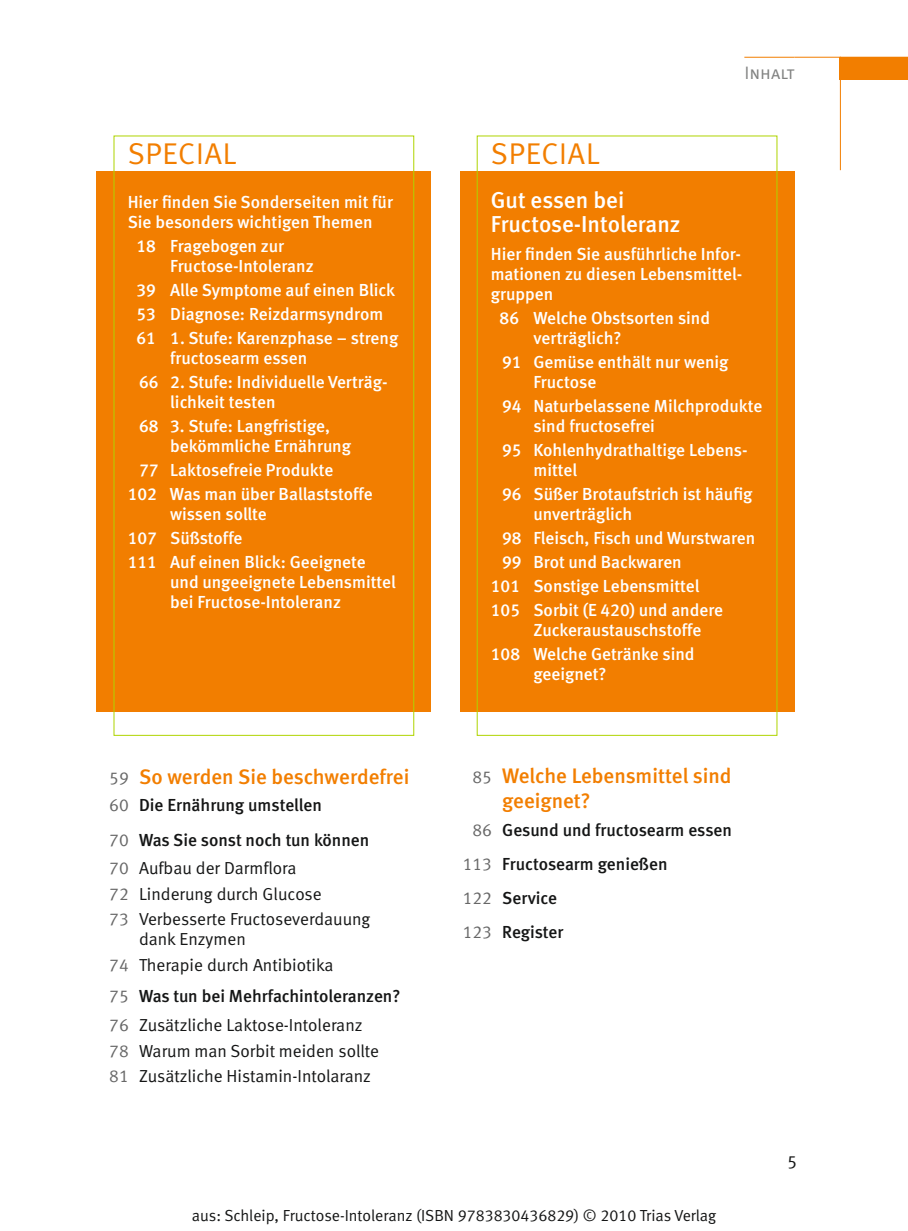
<style>
.page{position:relative;width:908px;height:1231px;background:#fff}
.page>*{position:absolute;margin:0;border:0;box-sizing:border-box;transform-origin:0 0}
.t1{font:30px "Meta Normal";letter-spacing:.03em;color:#f27e00}
.t2{font:23px/24px "Meta Medium LF";color:#fff}
.t3{font:21px/25px "Meta Medium LF";color:#f27e00}
.t4{font:18px "Meta Normal LF Caps";color:#818281}
.t5{font:18px "Meta Normal LF";color:#151616}
.t6{font:17.4px/20px "Meta Medium LF";color:#fff}
.t7{font:17.4px/25.6px "Meta Normal LF";color:#151616}
.t8{font:17.4px/34.2px "Meta Medium LF";color:#151616}
.t9{font:16px "Meta Normal LF";color:#151616}
.s1{font-family:"Meta Normal LF";font-size:17.4px;color:#676767}
.s2{font-family:"Meta Normal LF";color:#676767}
.s3{color:#676767}
</style>
<div class="page">
<div style="left:839px;top:57px;width:68px;height:22px;background:#f27e00"></div>
<hr style="left:839px;top:57px;width:1px;height:113px;background:#f27e00">
<hr style="left:794px;top:57px;width:113px;height:1px;background:#f27e00">
<div style="left:96px;top:171px;width:335px;height:540px;background:#f27e00"></div>
<div style="left:459px;top:171px;width:335px;height:540px;background:#f27e00"></div>
<hr style="left:744px;top:57px;width:50px;height:1px;background:#f27e00">
<h1 class="t1" style="left:128px;top:143px;width:110px">SPECIAL</h1>
<p class="t6" style="left:128px;top:193px;width:266px">Hier finden Sie Sonder seiten mit für<br>Sie besonders wichtigen Themen</p>
<p class="t6" style="left:170px;top:237px;width:145px;text-indent:-34px">18 Fragebogen zur<br>Fructose-Intoleranz</p>
<p class="t6" style="left:136px;top:279px;width:263px;line-height:24px">39 Alle Symptome auf einen Blick<br>53 Diagnose: Reizdarmsyndrom<br>61 1. Stufe: Karenzphase – streng</p>
<p class="t6" style="left:139px;top:347px;width:250px;line-height:24px;text-indent:31px">fructosearm essen<br>66 2. Stufe: Individuelle Verträg-</p>
<p class="t6" style="left:139px;top:391px;width:192px;line-height:24px;text-indent:31px">lichkeit testen<br>68 3. Stufe: Langfristige,</p>
<p class="t6" style="left:170px;top:437px;width:182px">bekömmliche Ernährung</p>
<p class="t6" style="left:139px;top:461px;width:196px">77 Laktosefreie Produkte</p>
<p class="t6" style="left:128px;top:485px;width:246px">102 Was man über Ballaststoffe</p>
<p class="t6" style="left:128px;top:503px;width:239px;line-height:24px;text-indent:43px">wissen sollte<br>107 Süßstoffe<br>111 Auf einen Blick: Geeignete</p>
<p class="t6" style="left:170px;top:573px;width:227px">und ungeeignete Lebensmittel bei Fructose-Intoleranz</p>
<p class="t3" style="left:109px;top:766px;width:301px"><span class="s1">59</span> So werden Sie beschwerdefrei</p>
<p class="t8" style="left:109px;top:789px;width:261px"><span class="s2">60</span> Die Ernährung umstellen<br><span class="s2">70</span> Was Sie sonst noch tun können</p>
<p class="t7" style="left:109px;top:856px;width:262px"><span class="s3">70</span> Aufbau der Darmflora<br><span class="s3">72</span> Linderung durch Glucose<br><span class="s3">73</span> Verbesserte Fructoseverdauung</p>
<p class="t7" style="left:109px;top:927px;width:226px;text-indent:30px">dank Enzymen<br><span class="s3">74</span> Therapie durch Antibiotika</p>
<p class="t8" style="left:109px;top:980px;width:292px"><span class="s2">75</span> Was tun bei Mehrfachintoleranzen?</p>
<p class="t7" style="left:109px;top:1013px;width:271px"><span class="s3">76</span> Zusätzliche Laktose-Intoleranz<br><span class="s3">78</span> Warum man Sorbit meiden sollte<br><span class="s3">81</span> Zusätzliche Histamin-Intolaranz</p>
<h1 class="t1" style="left:490px;top:143px;width:110px">SPECIAL</h1>
<p class="t4" style="left:744px;top:63px;width:52px">Inhalt</p>
<h2 class="t2" style="left:490px;top:190px;width:191px">Gut essen bei<br>Fructose-Intoleranz</h2>
<p class="t6" style="left:490px;top:246px;width:253px;text-align:justify">Hier finden Sie ausführliche Infor&shy;mationen zu diesen Lebensmittel&shy;gruppen</p>
<p class="t6" style="left:533px;top:309px;width:178px;text-indent:-34px">86 Welche Obstsorten sind verträglich?</p>
<p class="t6" style="left:533px;top:353px;width:196px;text-indent:-31px">91 Gemüse enthält nur wenig<br>Fructose</p>
<p class="t6" style="left:533px;top:397px;width:230px;text-indent:-31px">94 Naturbelassene Milchprodukte sind fructosefrei</p>
<p class="t6" style="left:533px;top:441px;width:215px;text-indent:-31px">95 Kohlenhydrathaltige Lebens&shy;mittel</p>
<p class="t6" style="left:533px;top:485px;width:220px;text-indent:-31px">96 Süßer Brotaufstrich ist häufig unverträglich</p>
<p class="t6" style="left:502px;top:529px;width:254px">98 Fleisch, Fisch und Wurstwaren</p>
<p class="t6" style="left:502px;top:553px;width:181px">99 Brot und Backwaren</p>
<p class="t6" style="left:490px;top:577px;width:210px">101 Sonstige Lebensmittel</p>
<p class="t6" style="left:490px;top:601px;width:234px">105 Sorbit (E 420) und andere</p>
<p class="t6" style="left:490px;top:619px;width:212px;line-height:24px;text-indent:43px">Zuckeraustauschstoffe<br>108 Welche Getränke sind</p>
<p class="t6" style="left:533px;top:665px;width:75px">geeignet?</p>
<p class="t3" style="left:502px;top:765px;width:231px;text-indent:-30px"><span class="s1">85</span> Welche Lebensmittel sind geeignet?</p>
<p class="t8" style="left:462px;top:814px;width:271px;text-indent:10px"><span class="s2">86</span> Gesund und fructosearm essen<br><span class="s2">113</span> Fructosearm genießen<br><span class="s2">122</span> Service<br><span class="s2">123</span> Register</p>
<p class="t5" style="left:786px;top:1154px;width:12px">5</p>
<p class="t9" style="left:192px;top:1209px;width:525px">aus: Schleip, Fructose-Intoleranz (ISBN 9783830436829) © 2010 Trias Verlag</p>
</div>
